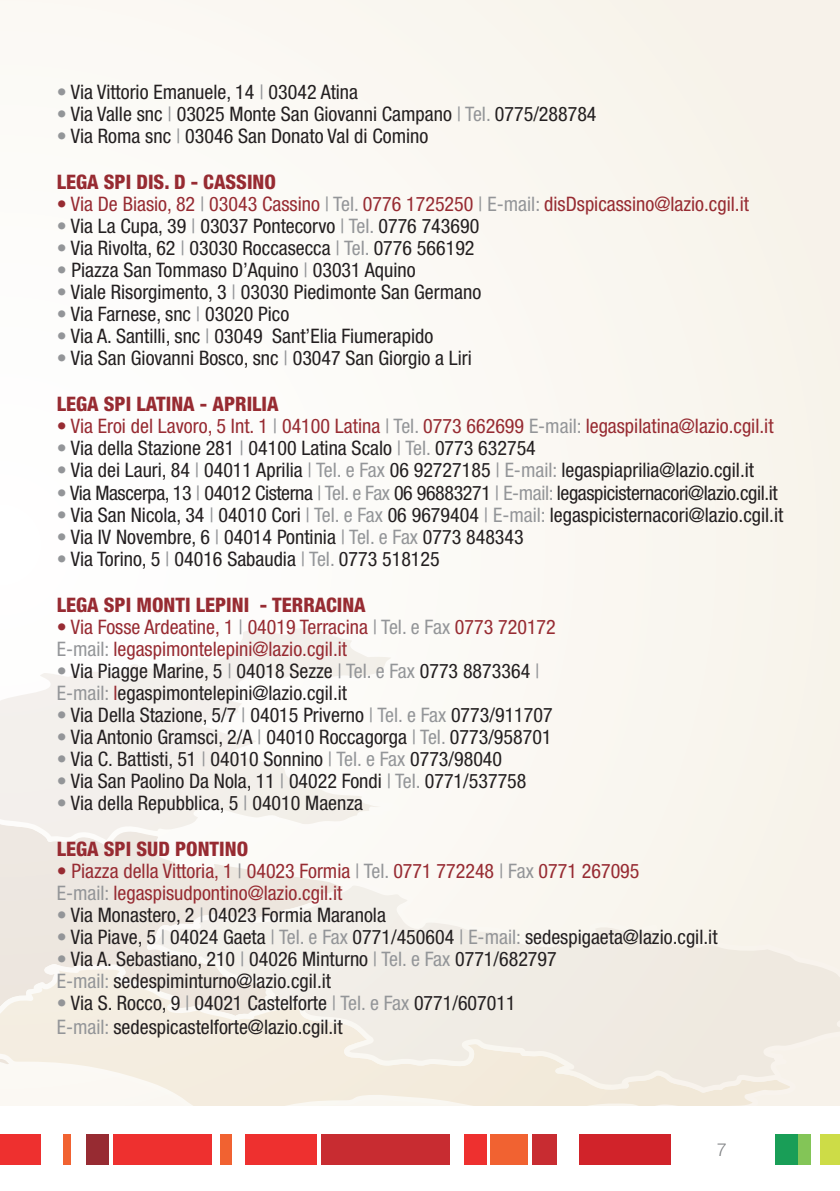
<style>
.page{position:relative;width:840px;height:1191px;background:#fff}
.page>*{position:absolute;margin:0;border:0;box-sizing:border-box;transform-origin:0 0}
.t1{font:condensed 20px/22px "Helvetica Neue LT Std";color:#231f20}
.t2{font:condensed 20px/22px "Helvetica Neue LT Std";color:#972b32}
.t3{font:condensed 20px "Helvetica Neue LT Std";letter-spacing:-.02em;color:#231f20}
.t4{font:800 condensed 20px "Helvetica Neue LT Std";color:#972b32}
.t5{font:300 18px "Helvetica Neue LT Std";color:#808285}
.s1{color:#939598}
.s2{color:#972b32}
</style>
<div class="page">
<div style="left:0;top:0;width:839px;height:1106px;background:#fbf8f3"></div>
<svg style="left:809px;top:1134px;width:2px;height:30px"></svg>
<div style="left:532px;top:1134px;width:24px;height:30px;background:#c82c31"></div>
<div style="left:774px;top:1134px;width:23px;height:30px;background:#199e57"></div>
<div style="left:797px;top:1134px;width:12px;height:30px;background:#83c557"></div>
<div style="left:819px;top:1134px;width:20px;height:30px;background:#cddc47"></div>
<div style="left:220px;top:1134px;width:12px;height:30px;background:#f16231"></div>
<div style="left:321px;top:1134px;width:128px;height:30px;background:#c82c31"></div>
<div style="left:579px;top:1134px;width:91px;height:30px;background:#d1232a"></div>
<div style="left:245px;top:1134px;width:71px;height:30px;background:#ee302f"></div>
<div style="left:464px;top:1134px;width:22px;height:30px;background:#ee302f"></div>
<div style="left:490px;top:1134px;width:37px;height:30px;background:#f16231"></div>
<div style="left:86px;top:1134px;width:22px;height:30px;background:#972b32"></div>
<div style="left:113px;top:1134px;width:99px;height:30px;background:#ee302f"></div>
<div style="left:63px;top:1134px;width:8px;height:30px;background:#f16231"></div>
<div style="left:0;top:1134px;width:41px;height:30px;background:#ee302f"></div>
<svg style="left:0;top:527px;width:389px;height:263px"></svg>
<svg style="left:0;top:825px;width:753px;height:281px"></svg>
<svg style="left:144px;top:790px;width:695px;height:305px"></svg>
<p class="t1" style="left:57px;top:81px;width:303px"><span class="s1">•</span> Via Vittorio Emanuele, 14 <span class="s1">|</span> 03042 Atina</p>
<p class="t1" style="left:57px;top:103px;width:541px"><span class="s1">•</span> Via Valle snc <span class="s1">|</span> 03025 Monte San Giovanni Campano <span class="s1">| Tel.</span> 0775/288784</p>
<p class="t1" style="left:57px;top:125px;width:373px"><span class="s1">•</span> Via Roma snc <span class="s1">|</span> 03046 San Donato Val di Comino</p>
<p class="t4" style="left:57px;top:170px;width:220px">LEGA SPI DIS. D - CASSINO</p>
<p class="t2" style="left:57px;top:193px;width:693px">• Via De Biasio, 82 <span class="s1">|</span> 03043 Cassino <span class="s1">| Tel.</span> 0776 1725250 <span class="s1">| E-mail:</span> disDspicassino@lazio.cgil.it</p>
<p class="t1" style="left:57px;top:215px;width:424px"><span class="s1">•</span> Via La Cupa, 39 <span class="s1">|</span> 03037 Pontecorvo <span class="s1">| Tel.</span> 0776 743690</p>
<p class="t1" style="left:57px;top:237px;width:419px"><span class="s1">•</span> Via Rivolta, 62 <span class="s1">|</span> 03030 Roccasecca <span class="s1">| Tel.</span> 0776 566192</p>
<p class="t1" style="left:57px;top:259px;width:360px"><span class="s1">•</span> Piazza San Tommaso D’Aquino <span class="s1">|</span> 03031 Aquino</p>
<p class="t1" style="left:57px;top:281px;width:425px"><span class="s1">•</span> Viale Risorgimento, 3 <span class="s1">|</span> 03030 Piedimonte San Germano</p>
<p class="t1" style="left:57px;top:303px;width:234px"><span class="s1">•</span> Via Farnese, snc <span class="s1">|</span> 03020 Pico</p>
<p class="t1" style="left:57px;top:325px;width:378px"><span class="s1">•</span> Via A. Santilli, snc <span class="s1">|</span> 03049 Sant’Elia Fiumerapido</p>
<p class="t1" style="left:57px;top:347px;width:416px"><span class="s1">•</span> Via San Giovanni Bosco, snc <span class="s1">|</span> 03047 San Giorgio a Liri</p>
<p class="t4" style="left:57px;top:392px;width:223px">LEGA SPI LATINA - APRILIA</p>
<p class="t2" style="left:57px;top:415px;width:717px">• Via Eroi del Lavoro, 5 Int. 1 <span class="s1">|</span> 04100 Latina <span class="s1">| Tel.</span> 0773 662699 <span class="s1">E-mail:</span> legaspilatina@lazio.cgil.it</p>
<p class="t1" style="left:57px;top:437px;width:480px"><span class="s1">•</span> Via della Stazione 281 <span class="s1">|</span> 04100 Latina Scalo <span class="s1">| Tel.</span> 0773 632754</p>
<p class="t1" style="left:57px;top:459px;width:698px"><span class="s1">•</span> Via dei Lauri, 84 <span class="s1">|</span> 04011 Aprilia <span class="s1">| Tel. e Fax</span> 06 92727185 <span class="s1">| E-mail:</span> legaspiaprilia@lazio.cgil.it</p>
<p class="t3" style="left:57px;top:481px;width:722px"><span class="s1">•</span> Via Mascerpa, 13 <span class="s1">|</span> 04012 Cisterna <span class="s1">| Tel. e Fax</span> 06 96883271 <span class="s1">| E-mail:</span> legaspicisternacori@lazio.cgil.it</p>
<p class="t1" style="left:57px;top:503px;width:727px"><span class="s1">•</span> Via San Nicola, 34 <span class="s1">|</span> 04010 Cori <span class="s1">| Tel. e Fax</span> 06 9679404 <span class="s1">| E-mail:</span> legaspicisternacori@lazio.cgil.it</p>
<p class="t1" style="left:57px;top:525px;width:468px"><span class="s1">•</span> Via IV Novembre, 6 <span class="s1">|</span> 04014 Pontinia <span class="s1">| Tel. e Fax</span> 0773 848343</p>
<p class="t1" style="left:57px;top:547px;width:384px"><span class="s1">•</span> Via Torino, 5 <span class="s1">|</span> 04016 Sabaudia <span class="s1">| Tel.</span> 0773 518125</p>
<p class="t4" style="left:57px;top:592px;width:310px">LEGA SPI MONTI LEPINI - TERRACINA</p>
<p class="t2" style="left:57px;top:615px;width:500px">• Via Fosse Ardeatine, 1 <span class="s1">|</span> 04019 Terracina <span class="s1">| Tel. e Fax</span> 0773 720172<br><span class="s1">E-mail:</span> legaspimontelepini@lazio.cgil.it</p>
<p class="t1" style="left:57px;top:659px;width:484px"><span class="s1">•</span> Via Piagge Marine, 5 <span class="s1">|</span> 04018 Sezze <span class="s1">| Tel. e Fax</span> 0773 8873364 <span class="s1">|<br>E-mail:</span> <span class="s2">l</span>egaspimontelepini@lazio.cgil.it</p>
<p class="t1" style="left:57px;top:703px;width:497px"><span class="s1">•</span> Via Della Stazione, 5/7 <span class="s1">|</span> 04015 Priverno <span class="s1">| Tel. e Fax</span> 0773/911707</p>
<p class="t1" style="left:57px;top:725px;width:496px"><span class="s1">•</span> Via Antonio Gramsci, 2/A <span class="s1">|</span> 04010 Roccagorga <span class="s1">| Tel.</span> 0773/958701</p>
<p class="t1" style="left:57px;top:747px;width:446px"><span class="s1">•</span> Via C. Battisti, 51 <span class="s1">|</span> 04010 Sonnino <span class="s1">| Tel. e Fax</span> 0773/98040</p>
<p class="t1" style="left:57px;top:769px;width:471px"><span class="s1">•</span> Via San Paolino Da Nola, 11 <span class="s1">|</span> 04022 Fondi <span class="s1">| Tel.</span> 0771/537758</p>
<p class="t1" style="left:57px;top:791px;width:307px"><span class="s1">•</span> Via della Repubblica, 5 <span class="s1">|</span> 04010 Maenza</p>
<p class="t4" style="left:57px;top:836px;width:193px">LEGA SPI SUD PONTINO</p>
<p class="t2" style="left:57px;top:859px;width:584px">• Piazza della Vittoria, 1 <span class="s1">|</span> 04023 Formia <span class="s1">| Tel.</span> 0771 772248 <span class="s1">| Fax</span> 0771 267095<br><span class="s1">E-mail:</span> legaspisudpontino@lazio.cgil.it</p>
<p class="t1" style="left:57px;top:903px;width:330px"><span class="s1">•</span> Via Monastero, 2 <span class="s1">|</span> 04023 Formia Maranola</p>
<p class="t1" style="left:57px;top:925px;width:662px"><span class="s1">•</span> Via Piave, 5 <span class="s1">|</span> 04024 Gaeta <span class="s1">| Tel. e Fax</span> 0771/450604 <span class="s1">| E-mail:</span> sedespigaeta@lazio.cgil.it</p>
<p class="t1" style="left:57px;top:947px;width:501px"><span class="s1">•</span> Via A. Sebastiano, 210 <span class="s1">|</span> 04026 Minturno <span class="s1">| Tel. e Fax</span> 0771/682797<br><span class="s1">E-mail:</span> sedespiminturno@lazio.cgil.it</p>
<p class="t1" style="left:57px;top:990px;width:460px;line-height:24px"><span class="s1">•</span> Via S. Rocco, 9 <span class="s1">|</span> 04021 Castelforte <span class="s1">| Tel. e Fax</span> 0771/607011<br><span class="s1">E-mail:</span> sedespicastelforte@lazio.cgil.it</p>
<p class="t5" style="left:716px;top:1138px;width:12px">7</p>
</div>
